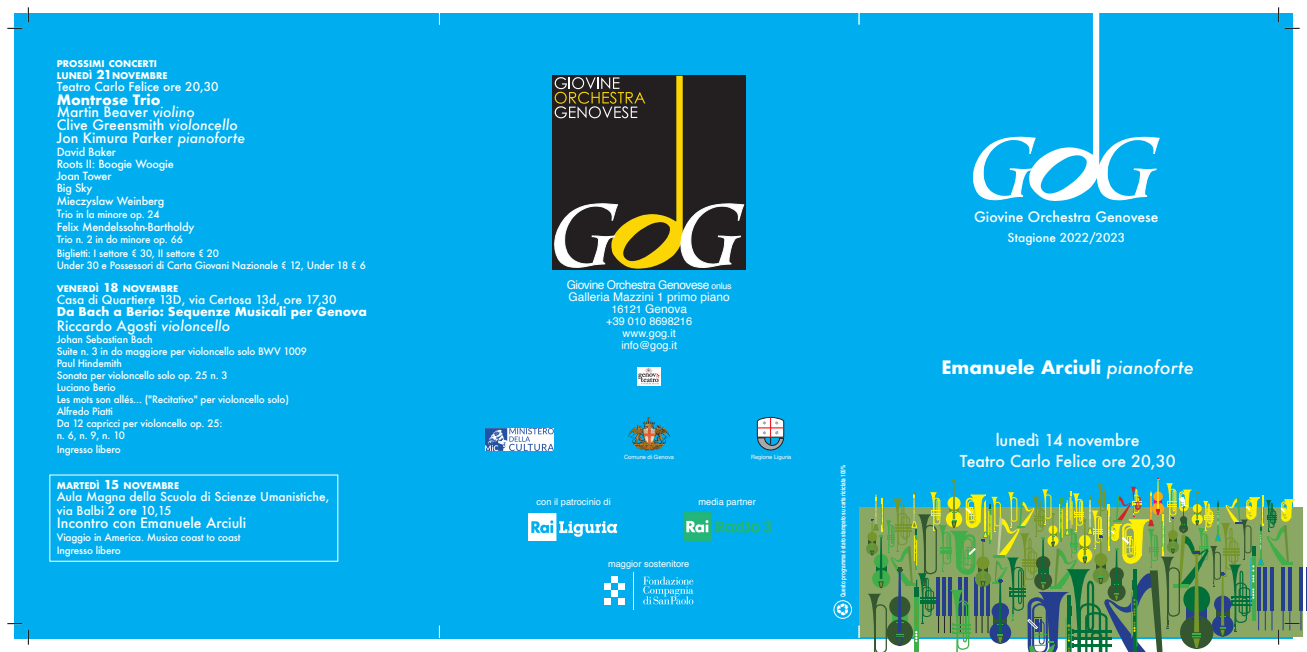
<style>
.page{position:relative;width:1307px;height:652px;background:#fff}
.page>*{position:absolute;margin:0;border:0;box-sizing:border-box;transform-origin:0 0}
.t1{font:700 18px "Futura";color:#fff}
.t2{font:500 16px/21px "Futura";color:#fefcfd;text-align:center}
.t3{font:500 14px/12.7px "Futura";color:#fff}
.t4{font:500 12px/14px "Futura";color:#fff}
.t5{font:12px/12px "Helvetica";color:#fff;text-align:center}
.t6{font:700 12px "Futura";color:#fff}
.t7{font:500 11px/12px "Futura";letter-spacing:-.02em;color:#fff}
.t8{font:11px/12px "Helvetica";color:#fff;text-align:center}
.t9{font:500 10px/12px "Futura";letter-spacing:-.02em;color:#fff}
.t10{font:9.3px "Helvetica";color:#fff}
.t11{font:700 9px/12px "Futura";color:#fff}
.t12{font:700 6.7px "Helvetica";color:#fff;scale:.7 1}
.t13{font:5.8px "Helvetica Neue";color:#fff}
.s1{font-size:12px}
.s2{font-weight:700}
.s3{font-style:italic}
.s4{font-size:9px}
.s5{font-size:11px}
.s6{font-weight:500;font-style:italic}
</style>
<div class="page">
<div style="left:14px;top:13px;width:1279px;height:625px;background:#00aeef"></div>
<div style="left:859px;top:507px;width:444px;height:129px;background:#8ba764"></div>
<div style="left:866px;top:543px;width:12px;height:12px;background:#6d9441;border-radius:50%"></div>
<hr style="left:1306px;top:567px;width:1px;height:43px;background:#253f8e">
<img style="left:485px;top:428px;width:68px;height:22px">
<svg style="left:639px;top:417px;width:10px;height:13px"></svg>
<svg style="left:757px;top:417px;width:27px;height:33px"></svg>
<hr style="left:634px;top:572px;width:1px;height:37px;background:#fff">
<svg style="left:604px;top:577px;width:13px;height:27px"></svg>
<div style="left:618px;top:584px;width:7px;height:6px;background:#fff"></div>
<div style="left:618px;top:598px;width:7px;height:6px;background:#fff"></div>
<svg style="left:643px;top:576px;width:50px;height:28px"></svg>
<svg style="left:439px;top:13px;width:1px;height:12px"></svg>
<svg style="left:859px;top:13px;width:1px;height:12px"></svg>
<svg style="left:439px;top:626px;width:1px;height:12px"></svg>
<svg style="left:859px;top:626px;width:1px;height:12px"></svg>
<svg style="left:973px;top:13px;width:186px;height:188px"></svg>
<div style="left:552px;top:75px;width:194px;height:194px;background:#231f20"></div>
<svg style="left:554px;top:75px;width:190px;height:194px"></svg>
<img style="left:638px;top:368px;width:22px;height:17px">
<svg style="left:837px;top:603px;width:12px;height:13px"></svg>
<div style="left:834px;top:601px;width:18px;height:17px;border:1px solid #fff;border-radius:50%"></div>
<img style="left:528px;top:513px;width:90px;height:28px">
<img style="left:683px;top:513px;width:88px;height:28px">
<svg style="left:7px;top:28px;width:15px;height:1px"></svg>
<svg style="left:1284px;top:28px;width:15px;height:1px"></svg>
<svg style="left:7px;top:623px;width:15px;height:1px"></svg>
<svg style="left:28px;top:7px;width:1px;height:15px"></svg>
<svg style="left:28px;top:630px;width:1px;height:15px"></svg>
<svg style="left:1278px;top:7px;width:1px;height:15px"></svg>
<svg style="left:867px;top:478px;width:435px;height:174px"></svg>
<p class="t11" style="left:57px;top:57px;width:112px">PROSSIMI CONCERTI<br>LUNEDÌ <span class="s1">21</span>NOVEMBRE</p>
<p class="t4" style="left:57px;top:79px;width:163px">Teatro Carlo Felice ore 20,30</p>
<h3 class="t3" style="left:57px;top:93px;width:190px"><span class="s2">Montrose Trio<br></span>Martin Beaver <span class="s3">violino<br></span>Clive Greensmith <span class="s3">violoncello<br></span>Jon Kimura Parker <span class="s3">pianoforte</span></h3>
<p class="t7" style="left:57px;top:145px;width:119px">David Baker<br>Roots II: Boogie Woogie<br>Joan Tower<br>Big Sky</p>
<p class="t7" style="left:57px;top:194px;width:109px">Mieczyslaw Weinberg</p>
<p class="t9" style="left:57px;top:208px;width:104px">Trio in la minore op. 24</p>
<p class="t7" style="left:57px;top:220px;width:139px">Felix Mendelssohn-Bartholdy</p>
<p class="t9" style="left:57px;top:231px;width:164px;line-height:14.8px">Trio n. 2 in do minore op. 66<br>Biglietti: I settore € 30, II settore € 20</p>
<p class="t9" style="left:57px;top:260px;width:311px">Under 30 e Possessori di Carta Giovani Nazionale € 12, Under 18 € 6</p>
<p class="t11" style="left:57px;top:282px;width:123px">VENERDÌ <span class="s1">18</span> NOVEMBRE</p>
<p class="t4" style="left:57px;top:292px;width:281px">Casa di Quartiere 13D, via Certosa 13d, ore 17,30</p>
<p class="t6" style="left:57px;top:302px;width:312px">Da Bach a Berio: Sequenze Musicali per Genova</p>
<h3 class="t3" style="left:57px;top:319px;width:175px">Riccardo Agosti <span class="s3">violoncello</span></h3>
<p class="t9" style="left:57px;top:333px;width:252px">Johan Sebastian Bach<br>Suite n. 3 in do maggiore per violoncello solo BWV 1009<br>Paul Hindemith<br>Sonata per violoncello solo op. 25 n. 3<br>Luciano Berio<br>Les mots son allés... ("Recitativo" per violoncello solo)<br>Alfredo Piatti<br>Da 12 capricci per violoncello op. 25:<br>n. 6, n. 9, n. 10</p>
<p class="t9" style="left:57px;top:443px;width:66px">Ingresso libero</p>
<p class="t11" style="left:57px;top:480px;width:124px">MARTEDÌ <span class="s1">15</span> NOVEMBRE</p>
<p class="t4" style="left:57px;top:490px;width:274px">Aula Magna della Scuola di Scienze Umanistiche, via Balbi 2 ore 10,15</p>
<h3 class="t3" style="left:57px;top:516px;width:191px">Incontro con Emanuele Arciuli</h3>
<p class="t9" style="left:57px;top:531px;width:185px;line-height:12.8px">Viaggio in America. Musica coast to coast<br>Ingresso libero</p>
<p class="t5" style="left:567px;top:279px;width:166px">Giovine Orchestra Genovese <span class="s4">onlus<br></span>Galleria Mazzini 1 primo piano<br><span class="s5">16121</span> Genova</p>
<p class="t8" style="left:606px;top:315px;width:87px">+39 010 8698216 www.gog.it info@gog.it</p>
<p class="t13" style="left:624px;top:453px;width:52px">Comune di Genova</p>
<p class="t13" style="left:751px;top:453px;width:42px">Regione Liguria</p>
<p class="t10" style="left:537px;top:495px;width:76px">con il patrocinio di</p>
<p class="t10" style="left:698px;top:495px;width:59px">media partner</p>
<p class="t10" style="left:608px;top:557px;width:83px">maggior sostenitore</p>
<p class="t12" style="left:839px;top:597px;width:191px;rotate:-90deg">Questo programma è stato stampato su carta riciclata 100%</p>
<h3 class="t3" style="left:974px;top:210px;width:186px">Giovine Orchestra Genovese</h3>
<p class="t4" style="left:1007px;top:230px;width:119px">Stagione 2022/2023</p>
<h1 class="t1" style="left:941px;top:354px;width:254px">Emanuele Arciuli <span class="s6">pianoforte</span></h1>
<h2 class="t2" style="left:960px;top:429px;width:217px">lunedì 14 novembre<br>Teatro Carlo Felice ore 20,30</h2>
</div>
